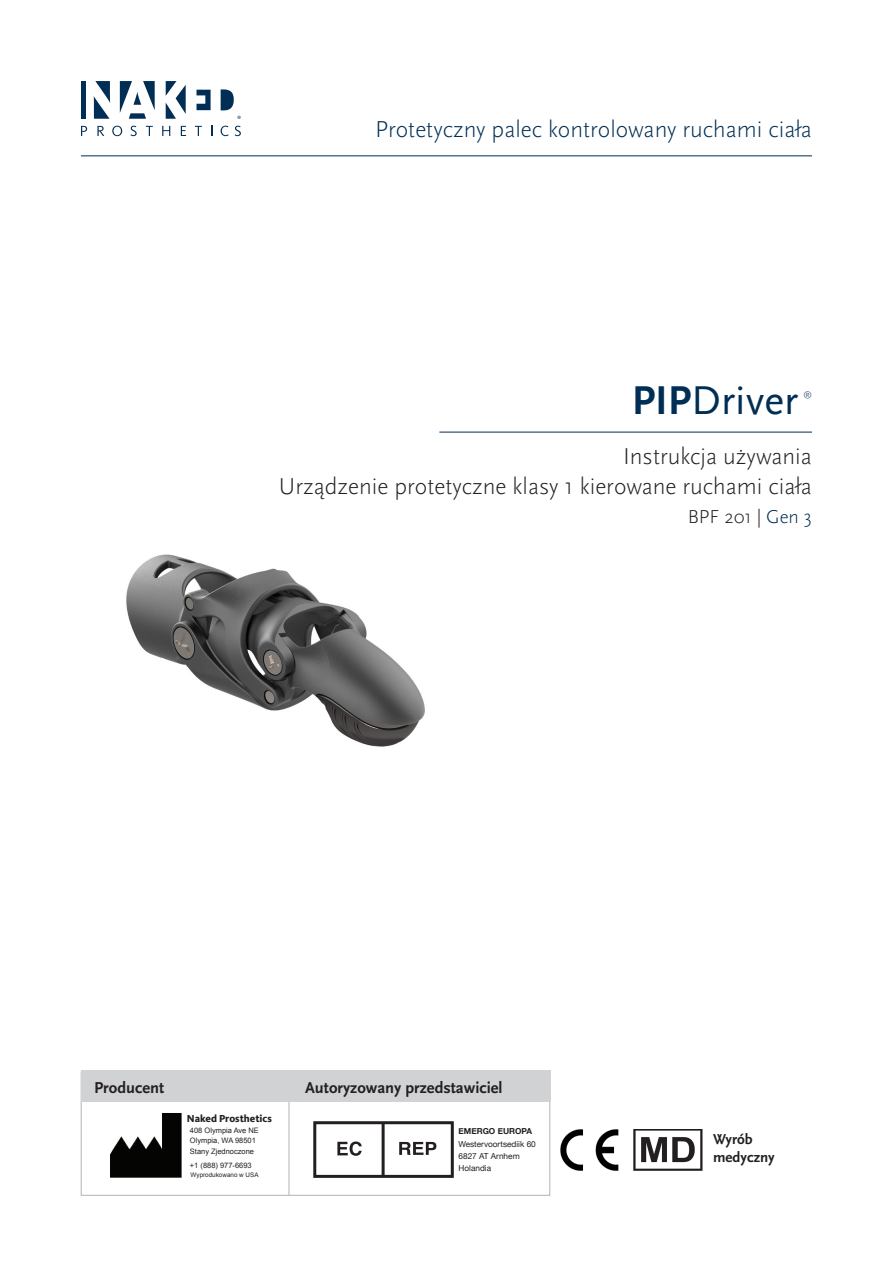
<style>
.page{position:relative;width:893px;height:1263px;background:#fff}
.page>*{position:absolute;margin:0;border:0;box-sizing:border-box;transform-origin:0 0}
.t1{font:42px "Scala Sans Pro";color:#002e54}
.t2{font:300 24px/30px "Scala Sans Pro";color:#231f20;text-align:right}
.t3{font:300 24px "Scala Sans Pro";color:#002e54}
.t4{font:300 19.5px "Scala Sans Pro";color:#231f20}
.t5{font:700 16.5px "Scala Sans Pro";color:#231f20}
.t6{font:700 15px/18px "Scala Sans Pro";color:#231f20}
.t7{font:800 10.5px "Kievit OT";color:#231f20}
.t8{font:300 8.7px "Scala Sans Pro";color:#002e54}
.t9{font:8.25px "Helvetica Neue";color:#231f20}
.t10{font:700 8.25px "Helvetica Neue";color:#231f20}
.t11{font:7.5px "Arial";color:#231f20}
.t12{font:6.3px "Arial";color:#231f20}
.s1{font-weight:700}
.s2{color:#002e54}
</style>
<div class="page">
<div style="left:313px;top:1121px;width:141px;height:57px;border:3px solid #231f20"></div>
<svg style="left:337px;top:1141px;width:25px;height:15px"></svg>
<svg style="left:399px;top:1142px;width:37px;height:13px"></svg>
<hr style="left:382px;top:1123px;width:3px;height:53px;background:#231f20">
<div style="left:81px;top:1070px;width:469px;height:32px;background:#d1d2d4"></div>
<hr style="left:289px;top:1102px;width:1px;height:93px;background:#b2b3b7">
<img style="left:560px;top:1129px;width:59px;height:42px">
<img style="left:633px;top:1129px;width:69px;height:41px">
<img style="left:110px;top:1113px;width:72px;height:65px">
<svg style="left:81px;top:126px;width:6px;height:10px"></svg>
<svg style="left:97px;top:126px;width:7px;height:10px"></svg>
<svg style="left:112px;top:126px;width:10px;height:10px"></svg>
<svg style="left:130px;top:126px;width:7px;height:10px"></svg>
<svg style="left:146px;top:126px;width:7px;height:10px"></svg>
<svg style="left:162px;top:126px;width:8px;height:10px"></svg>
<svg style="left:181px;top:126px;width:5px;height:10px"></svg>
<svg style="left:195px;top:126px;width:7px;height:10px"></svg>
<svg style="left:221px;top:126px;width:8px;height:10px"></svg>
<svg style="left:235px;top:126px;width:6px;height:10px"></svg>
<svg style="left:221px;top:89px;width:13px;height:21px"></svg>
<svg style="left:197px;top:90px;width:14px;height:20px"></svg>
<svg style="left:94px;top:81px;width:16px;height:38px"></svg>
<svg style="left:166px;top:81px;width:20px;height:38px"></svg>
<svg style="left:120px;top:81px;width:35px;height:38px"></svg>
<hr style="left:81px;top:81px;width:4px;height:38px;background:#002e54">
<svg style="left:237px;top:116px;width:4px;height:3px"></svg>
<hr style="left:81px;top:155px;width:731px;height:1px;background:#002e54">
<hr style="left:439px;top:432px;width:373px;height:1px;background:#002e54">
<img style="left:81px;top:525px;width:353px;height:222px">
<p class="t3" style="left:375px;top:115px;width:438px">Protetyczny palec kontrolowany ruchami ciała</p>
<p class="t1" style="left:632px;top:376px;width:168px"><span class="s1">PIP</span>Driver</p>
<p class="t8" style="left:803px;top:389px;width:10px">®</p>
<p class="t2" style="left:279px;top:442px;width:534px">Instrukcja używania<br>Urządzenie protetyczne klasy 1 kierowane ruchami ciała</p>
<p class="t4" style="left:688px;top:505px;width:126px">BPF 201 | <span class="s2">Gen 3</span></p>
<p class="t5" style="left:94px;top:1078px;width:72px">Producent</p>
<p class="t5" style="left:305px;top:1078px;width:199px">Autoryzowany przedstawiciel</p>
<p class="t7" style="left:187px;top:1112px;width:87px">Naked Prosthetics</p>
<p class="t11" style="left:190px;top:1125px;width:71px">408 Olympia Ave NE</p>
<p class="t11" style="left:190px;top:1136px;width:67px">Olympia, WA 98501</p>
<p class="t11" style="left:190px;top:1146px;width:66px">Stany Zjednoczone</p>
<p class="t11" style="left:190px;top:1160px;width:63px">+1 (888) 977-6693</p>
<p class="t12" style="left:191px;top:1171px;width:69px">Wyprodukowano w USA</p>
<p class="t10" style="left:459px;top:1124px;width:75px">EMERGO EUROPA</p>
<p class="t9" style="left:459px;top:1138px;width:79px">Westervoortsediik 60</p>
<p class="t9" style="left:459px;top:1150px;width:63px">6827 AT Arnhem</p>
<p class="t9" style="left:459px;top:1162px;width:34px">Holandia</p>
<p class="t6" style="left:713px;top:1131px;width:63px">Wyrób medyczny</p>
</div>
